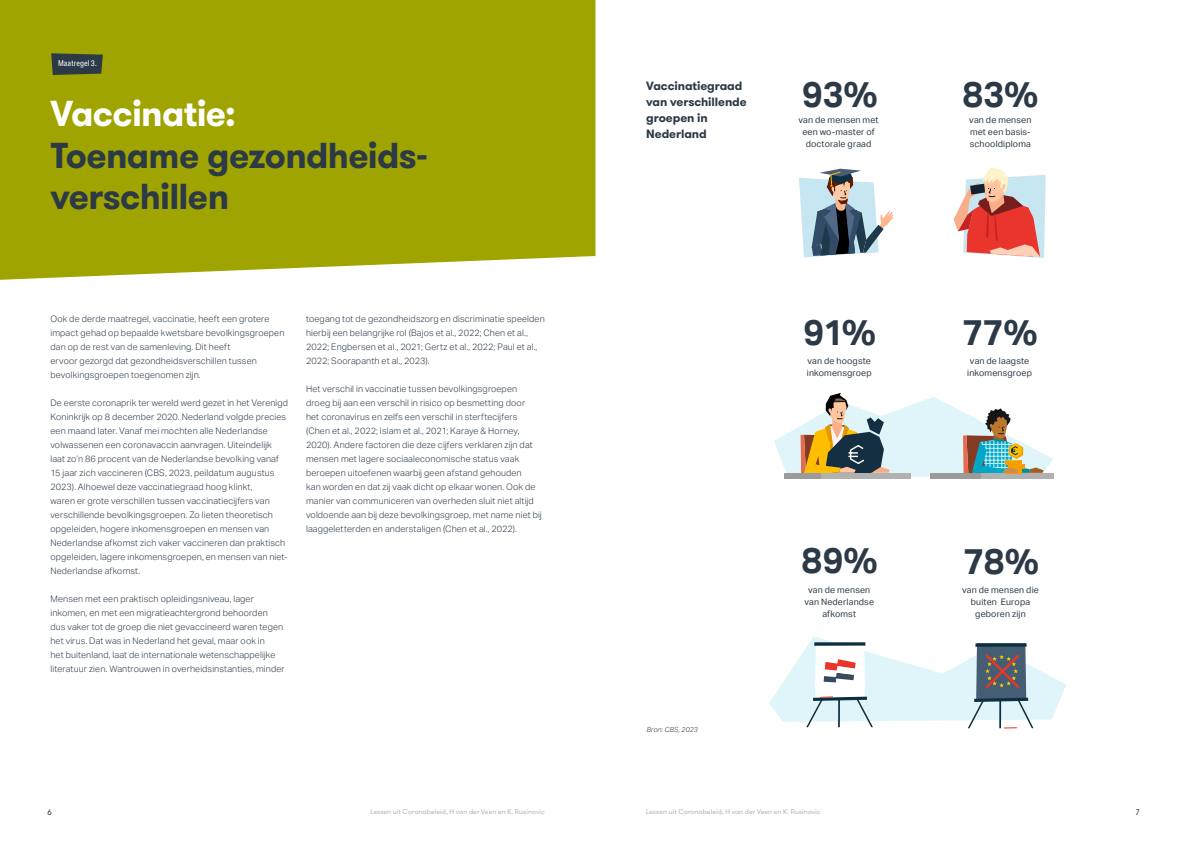
<style>
.page{position:relative;width:1191px;height:842px;background:#fff}
.page>*{position:absolute;margin:0;border:0;box-sizing:border-box;transform-origin:0 0}
.t1{font:700 36px/41.4px "GT Walsheim Pro";letter-spacing:-.02em;color:#2c3946}
.t2{font:700 36px "Aktiv Grotesk";letter-spacing:-.01em;color:#2c3946}
.t3{font:700 36px "GT Walsheim Pro";letter-spacing:-.02em;color:#fff}
.t4{font:700 12px/16px "GT Walsheim Pro";letter-spacing:-.005em;color:#2c3946}
.t5{font:300 9px/14px "Aktiv Grotesk";letter-spacing:.015em;color:#2c3946}
.t6{font:9px/12px "Aktiv Grotesk";letter-spacing:.015em;color:#2c3946;text-align:center}
.t7{font:8.1px "Aktiv Grotesk Cd";letter-spacing:.01em;color:#fff}
.t8{font:300 8px "GT Walsheim Pro";color:#000}
.t9{font:300 7px "GT Walsheim Pro";letter-spacing:.01em;color:#9da1ac}
.t10{font:italic 300 7px "Aktiv Grotesk";letter-spacing:.02em;color:#2c3946}
</style>
<div class="page">
<div style="left:0;top:0;width:595px;height:280px;background:#9fa400"></div>
<svg style="left:51px;top:53px;width:52px;height:22px"></svg>
<svg style="left:799px;top:169px;width:94px;height:89px"></svg>
<svg style="left:953px;top:167px;width:93px;height:91px"></svg>
<div style="left:981px;top:473px;width:73px;height:6px;background:#b1b1b1"></div>
<svg style="left:774px;top:393px;width:279px;height:86px"></svg>
<svg style="left:769px;top:637px;width:297px;height:91px"></svg>
<p class="t7" style="left:58px;top:58px;width:40px">Maatregel 3.</p>
<h1 class="t3" style="left:51px;top:90px;width:187px">Vaccinatie:</h1>
<h1 class="t1" style="left:51px;top:135px;width:379px">Toename gezondheids&shy;verschillen</h1>
<p class="t5" style="left:50px;top:312px;width:235px">Ook de derde maatregel, vaccinatie, heeft een grotere impact gehad op bepaalde kwetsbare bevolkingsgroepen dan op de rest van de samenleving. Dit heeft<br>ervoor gezorgd dat gezondheidsverschillen tussen bevolkingsgroepen toegenomen zijn.</p>
<p class="t5" style="left:50px;top:396px;width:239px">De eerste coronaprik ter wereld werd gezet in het Verenigd Koninkrijk op 8 december 2020. Nederland volgde precies een maand later. Vanaf mei mochten alle Nederlandse volwassenen een coronavaccin aanvragen. Uiteindelijk laat zo’n 86 procent van de Nederlandse bevolking vanaf 15 jaar zich vaccineren (CBS, 2023, peildatum augustus 2023). Alhoewel deze vaccinatiegraad hoog klinkt,<br>waren er grote verschillen tussen vaccinatiecijfers van verschillende bevolkingsgroepen. Zo lieten theoretisch opgeleiden, hogere inkomensgroepen en mensen van Nederlandse afkomst zich vaker vaccineren dan praktisch opgeleiden, lagere inkomensgroepen, en mensen van niet-Nederlandse afkomst.</p>
<p class="t5" style="left:50px;top:592px;width:236px">Mensen met een praktisch opleidingsniveau, lager inkomen, en met een migratieachtergrond behoorden dus vaker tot de groep die niet gevaccineerd waren tegen het virus. Dat was in Nederland het geval, maar ook in<br>het buitenland, laat de internationale wetenschappelijke literatuur zien. Wantrouwen in overheidsinstanties, minder</p>
<p class="t5" style="left:306px;top:312px;width:240px">toegang tot de gezondheidszorg en discriminatie speelden hierbij een belangrijke rol (Bajos et al., 2022; Chen et al., 2022; Engbersen et al., 2021; Gertz et al., 2022; Paul et al., 2022; Soorapanth et al., 2023).</p>
<p class="t5" style="left:306px;top:382px;width:237px">Het verschil in vaccinatie tussen bevolkingsgroepen droeg bij aan een verschil in risico op besmetting door<br>het coronavirus en zelfs een verschil in sterftecijfers (Chen et al., 2022; Islam et al., 2021; Karaye &amp; Horney, 2020). Andere factoren die deze cijfers verklaren zijn dat mensen met lagere sociaaleconomische status vaak beroepen uitoefenen waarbij geen afstand gehouden<br>kan worden en dat zij vaak dicht op elkaar wonen. Ook de manier van communiceren van overheden sluit niet altijd voldoende aan bij deze bevolkingsgroep, met name niet bij laaggeletterden en anderstaligen (Chen et al., 2022).</p>
<h2 class="t4" style="left:646px;top:78px;width:102px">Vaccinatiegraad van verschillende groepen in<br>Nederland</h2>
<h1 class="t2" style="left:802px;top:73px;width:77px">93%</h1>
<p class="t6" style="left:802px;top:126px;width:74px">een wo-master of doctorale graad</p>
<p class="t6" style="left:798px;top:114px;width:81px">van de mensen met</p>
<p class="t10" style="left:647px;top:726px;width:53px">Bron: CBS, 2023</p>
<h1 class="t2" style="left:803px;top:312px;width:74px">91%</h1>
<p class="t6" style="left:807px;top:355px;width:66px;text-align:left">van de hoogste inkomensgroep</p>
<h1 class="t2" style="left:801px;top:540px;width:78px">89%</h1>
<p class="t6" style="left:804px;top:583px;width:71px">van de mensen van Nederlandse afkomst</p>
<h1 class="t2" style="left:962px;top:73px;width:78px">83%</h1>
<p class="t6" style="left:969px;top:114px;width:64px;text-align:justify">van de mensen met een basis&shy;schooldiploma</p>
<h1 class="t2" style="left:962px;top:311px;width:77px">77%</h1>
<p class="t6" style="left:967px;top:355px;width:66px;text-align:left">van de laagste inkomensgroep</p>
<h1 class="t2" style="left:963px;top:540px;width:77px">78%</h1>
<p class="t6" style="left:962px;top:583px;width:78px">van de mensen die buiten Europa geboren zijn</p>
<p class="t8" style="left:48px;top:807px;width:6px">6</p>
<p class="t9" style="left:370px;top:807px;width:176px">Lessen uit Coronabeleid, H van der Veen en K. Rusinovic</p>
<p class="t9" style="left:646px;top:807px;width:176px">Lessen uit Coronabeleid, H van der Veen en K. Rusinovic</p>
<p class="t8" style="left:1135px;top:807px;width:5px">7</p>
</div>
